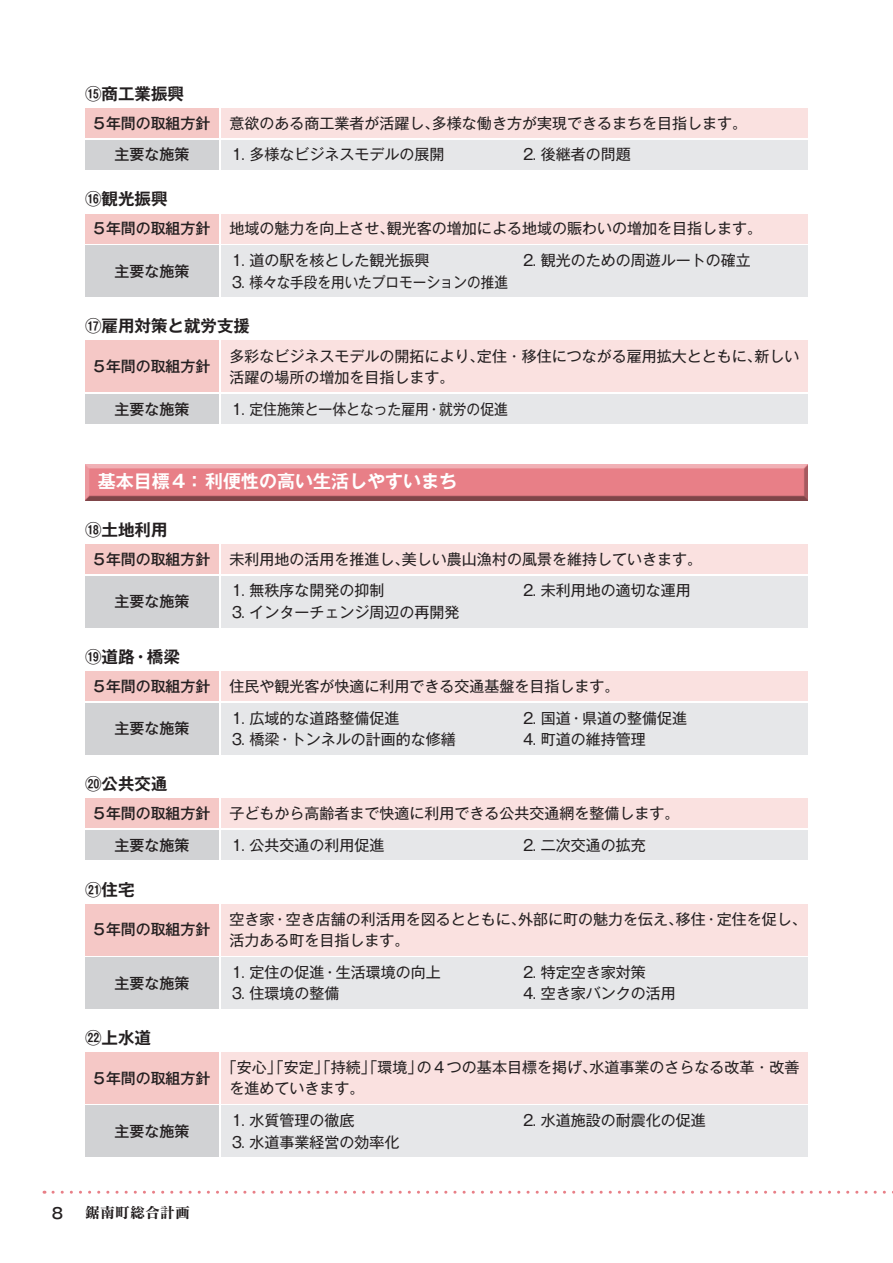
<style>
.page{position:relative;width:893px;height:1263px;background:#fff}
.page>*{position:absolute;margin:0;border:0;box-sizing:border-box;transform-origin:0 0}
.t1{font:700 18px "Gothic MB101 Pr 6 N De";color:#fff}
.t2{font:700 16.5px "Gothic MB101 Pr 6 N De";color:#231f20}
.t3{font:15px/31.7px "Gothic MB101 Pr 6 N";color:#231f20}
.t4{font:500 15px/32px "Gothic MB101 Pr 6 N";letter-spacing:-.01em;color:#231f20;text-align:center}
.t5{font:15px "Matisse Pro B";color:#231f20}
</style>
<div class="page">
<svg style="left:53px;top:1191px;width:840px;height:3px"></svg>
<div style="left:85px;top:140px;width:134px;height:30px;background:#d1d2d4"></div>
<div style="left:221px;top:140px;width:587px;height:30px;background:#e6e7e9"></div>
<div style="left:85px;top:108px;width:134px;height:30px;background:#f5c8c6"></div>
<div style="left:221px;top:108px;width:587px;height:30px;background:#fae1e0"></div>
<div style="left:85px;top:246px;width:134px;height:51px;background:#d1d2d4"></div>
<div style="left:221px;top:246px;width:587px;height:51px;background:#e6e7e9"></div>
<div style="left:85px;top:214px;width:134px;height:29px;background:#f5c8c6"></div>
<div style="left:221px;top:214px;width:587px;height:29px;background:#fae1e0"></div>
<div style="left:85px;top:394px;width:134px;height:30px;background:#d1d2d4"></div>
<div style="left:221px;top:394px;width:587px;height:30px;background:#e6e7e9"></div>
<div style="left:85px;top:341px;width:134px;height:51px;background:#f5c8c6"></div>
<div style="left:221px;top:341px;width:587px;height:51px;background:#fae1e0"></div>
<div style="left:85px;top:1052px;width:134px;height:51px;background:#f5c8c6"></div>
<div style="left:221px;top:1052px;width:587px;height:51px;background:#fae1e0"></div>
<div style="left:85px;top:1106px;width:134px;height:51px;background:#d1d2d4"></div>
<div style="left:221px;top:1106px;width:587px;height:51px;background:#e6e7e9"></div>
<div style="left:85px;top:904px;width:134px;height:51px;background:#f5c8c6"></div>
<div style="left:221px;top:904px;width:587px;height:51px;background:#fae1e0"></div>
<div style="left:85px;top:957px;width:134px;height:51px;background:#d1d2d4"></div>
<div style="left:221px;top:957px;width:587px;height:51px;background:#e6e7e9"></div>
<div style="left:85px;top:830px;width:134px;height:30px;background:#d1d2d4"></div>
<div style="left:221px;top:830px;width:587px;height:30px;background:#e6e7e9"></div>
<div style="left:85px;top:798px;width:134px;height:30px;background:#f5c8c6"></div>
<div style="left:221px;top:798px;width:587px;height:30px;background:#fae1e0"></div>
<div style="left:85px;top:703px;width:134px;height:51px;background:#d1d2d4"></div>
<div style="left:221px;top:703px;width:587px;height:51px;background:#e6e7e9"></div>
<div style="left:85px;top:671px;width:134px;height:30px;background:#f5c8c6"></div>
<div style="left:221px;top:671px;width:587px;height:30px;background:#fae1e0"></div>
<div style="left:85px;top:576px;width:134px;height:51px;background:#d1d2d4"></div>
<div style="left:221px;top:576px;width:587px;height:51px;background:#e6e7e9"></div>
<div style="left:85px;top:544px;width:134px;height:30px;background:#f5c8c6"></div>
<div style="left:221px;top:544px;width:587px;height:30px;background:#fae1e0"></div>
<div style="left:82px;top:462px;width:726px;height:39px;background:#231f20;opacity:.75"></div>
<p class="t2" style="left:85px;top:80px;width:100px">⑮商工業振興</p>
<p class="t4" style="left:94px;top:106px;width:118px">5年間の取組方針主要な施策</p>
<p class="t3" style="left:229px;top:106px;width:519px">意欲のある商工業者が活躍し、多様な働き方が実現できるまちを目指します。<br>⒈ 多様なビジネスモデルの展開</p>
<p class="t3" style="left:521px;top:138px;width:111px">⒉ 後継者の問題</p>
<p class="t2" style="left:85px;top:185px;width:84px">⑯観光振興</p>
<p class="t4" style="left:94px;top:212px;width:118px">5年間の取組方針</p>
<p class="t4" style="left:114px;top:254px;width:76px">主要な施策</p>
<p class="t3" style="left:229px;top:212px;width:534px">地域の魅力を向上させ、観光客の増加による地域の賑わいの増加を目指します。<br>⒈ 道の駅を核とした観光振興</p>
<p class="t3" style="left:521px;top:243px;width:231px">⒉ 観光のための周遊ルートの確立</p>
<p class="t3" style="left:229px;top:265px;width:280px">⒊ 様々な手段を用いたプロモーションの推進</p>
<p class="t2" style="left:85px;top:312px;width:166px">⑰雇用対策と就労支援</p>
<p class="t4" style="left:94px;top:349px;width:118px">5年間の取組方針</p>
<p class="t4" style="left:114px;top:392px;width:76px">主要な施策</p>
<p class="t3" style="left:229px;top:344px;width:571px;line-height:21px">多彩なビジネスモデルの開拓により、定住・移住につながる雇用拡大とともに、新しい活躍の場所の増加を目指します。</p>
<p class="t3" style="left:229px;top:392px;width:280px">⒈ 定住施策と一体となった雇用・就労の促進</p>
<p class="t1" style="left:98px;top:466px;width:361px">基本目標４： 利便性の高い生活しやすいまち</p>
<p class="t2" style="left:85px;top:516px;width:84px">⑱土地利用</p>
<p class="t4" style="left:94px;top:542px;width:118px">5年間の取組方針</p>
<p class="t4" style="left:114px;top:585px;width:76px">主要な施策</p>
<p class="t2" style="left:85px;top:643px;width:96px">⑲道路・橋梁</p>
<p class="t4" style="left:94px;top:669px;width:118px">5年間の取組方針</p>
<p class="t4" style="left:114px;top:712px;width:76px">主要な施策</p>
<p class="t3" style="left:229px;top:542px;width:474px">未利用地の活用を推進し、美しい農山漁村の風景を維持していきます。<br>⒈ 無秩序な開発の抑制</p>
<p class="t3" style="left:521px;top:574px;width:171px">⒉ 未利用地の適切な運用</p>
<p class="t3" style="left:229px;top:596px;width:231px">⒊ インターチェンジ周辺の再開発</p>
<p class="t3" style="left:229px;top:669px;width:392px">住民や観光客が快適に利用できる交通基盤を目指します。<br>⒈ 広域的な道路整備促進</p>
<p class="t3" style="left:521px;top:701px;width:168px">⒉ 国道・県道の整備促進</p>
<p class="t3" style="left:229px;top:723px;width:228px">⒊ 橋梁・トンネルの計画的な修繕</p>
<p class="t3" style="left:521px;top:723px;width:126px">⒋ 町道の維持管理</p>
<p class="t2" style="left:85px;top:770px;width:84px">⑳公共交通</p>
<p class="t4" style="left:94px;top:796px;width:118px">5年間の取組方針主要な施策</p>
<p class="t3" style="left:229px;top:796px;width:452px">子どもから高齢者まで快適に利用できる公共交通網を整備します。<br>⒈ 公共交通の利用促進</p>
<p class="t3" style="left:521px;top:828px;width:126px">⒉ 二次交通の拡充</p>
<p class="t2" style="left:85px;top:876px;width:51px">㉑住宅</p>
<p class="t4" style="left:94px;top:913px;width:118px">5年間の取組方針</p>
<p class="t3" style="left:229px;top:908px;width:579px;line-height:21px">空き家・空き店舗の利活用を図るとともに、外部に町の魅力を伝え、移住・定住を促し、活力ある町を目指します。</p>
<p class="t4" style="left:114px;top:966px;width:76px">主要な施策</p>
<p class="t3" style="left:229px;top:955px;width:213px">⒈ 定住の促進・生活環境の向上</p>
<p class="t3" style="left:521px;top:955px;width:126px">⒉ 特定空き家対策</p>
<p class="t3" style="left:229px;top:977px;width:111px">⒊ 住環境の整備</p>
<p class="t3" style="left:521px;top:977px;width:156px">⒋ 空き家バンクの活用</p>
<p class="t2" style="left:85px;top:1024px;width:67px">㉒上水道</p>
<p class="t4" style="left:94px;top:1061px;width:118px">5年間の取組方針</p>
<p class="t3" style="left:229px;top:1056px;width:571px;line-height:21px;text-indent:-8px">「安心」「安定」「持続」「環境」の４つの基本目標を掲げ、水道事業のさらなる改革・改善を進めていきます。</p>
<p class="t4" style="left:114px;top:1114px;width:76px">主要な施策</p>
<p class="t3" style="left:229px;top:1103px;width:126px">⒈ 水質管理の徹底</p>
<p class="t3" style="left:521px;top:1103px;width:186px">⒉ 水道施設の耐震化の促進</p>
<p class="t3" style="left:229px;top:1125px;width:171px">⒊ 水道事業経営の効率化</p>
<p class="t4" style="left:52px;top:1196px;width:13px">8</p>
<p class="t5" style="left:85px;top:1203px;width:107px">鋸南町総合計画</p>
</div>
